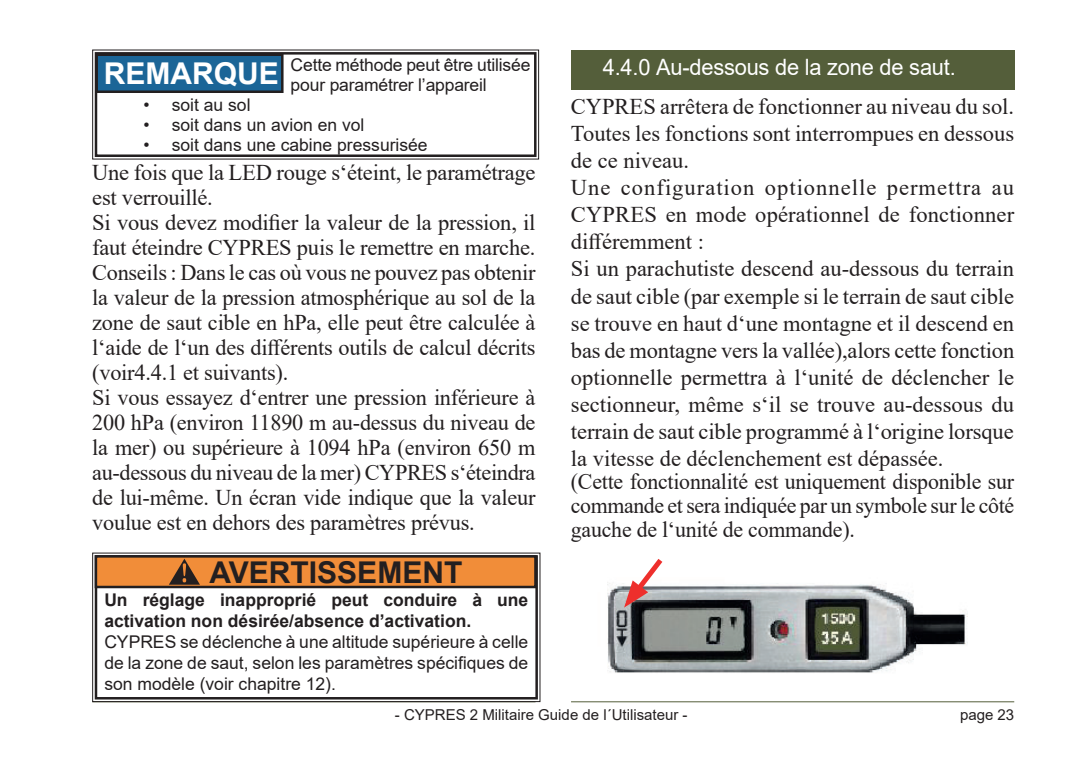
<style>
.page{position:relative;width:1078px;height:773px;background:#fff}
.page>*{position:absolute;margin:0;border:0;box-sizing:border-box;transform-origin:0 0}
.t1{font:700 30px "Arial";color:#231f20}
.t2{font:700 30px "Arial";color:#fff}
.t3{font:22.5px/25px "Times New Roman";letter-spacing:-.01em;color:#231f20}
.t4{font:22.5px "Arial";letter-spacing:-.01em;color:#fff}
.t5{font:17.5px/21px "Arial";color:#231f20}
.t6{font:700 17.5px/21px "Arial";color:#231f20}
.t7{font:15px "Arial";color:#231f20}
</style>
<div class="page">
<hr style="left:571px;top:701px;width:442px;height:1px;background:#545e3a">
<div style="left:571px;top:50px;width:442px;height:39px;background:#545e3a"></div>
<img style="left:607px;top:582px;width:361px;height:91px">
<svg style="left:624px;top:559px;width:43px;height:48px"></svg>
<svg style="left:92px;top:49px;width:447px;height:111px"></svg>
<div style="left:95px;top:52px;width:441px;height:105px;border:2px solid #231f20"></div>
<div style="left:97px;top:55px;width:185px;height:37px;background:#1b6597"></div>
<div style="left:95px;top:53px;width:188px;height:40px;border:2px solid #231f20"></div>
<svg style="left:92px;top:552px;width:448px;height:150px"></svg>
<div style="left:95px;top:555px;width:442px;height:144px;border:2px solid #231f20"></div>
<div style="left:96px;top:556px;width:439px;height:31px;background:#f18d39"></div>
<div style="left:95px;top:555px;width:441px;height:33px;border:2px solid #231f20"></div>
<svg style="left:169px;top:558px;width:31px;height:26px"></svg>
<h1 class="t2" style="left:104px;top:52px;width:176px">REMARQUE</h1>
<p class="t5" style="left:290px;top:55px;width:241px;line-height:20px">Cette méthode peut être utilisée pour paramétrer l’appareil</p>
<p class="t5" style="left:143px;top:94px;width:109px">• soit au sol</p>
<p class="t5" style="left:143px;top:114px;width:222px">• soit dans un avion en vol</p>
<p class="t5" style="left:143px;top:134px;width:286px">• soit dans une cabine pressurisée</p>
<p class="t3" style="left:92px;top:159px;width:445px">Une fois que la LED rouge s‘éteint, le paramétrage est verrouillé.<br>Si vous devez modifier la valeur de la pression, il faut éteindre CYPRES puis le remettre en marche.<br>Conseils : Dans le cas où vous ne pouvez pas obtenir la valeur de la pression atmosphérique au sol de la zone de saut cible en hPa, elle peut être calculée à l‘aide de l‘un des différents outils de calcul décrits (voir4.4.1 et suivants).<br>Si vous essayez d‘entrer une pression inférieure à 200 hPa (environ 11890 m au-dessus du niveau de la mer) ou supérieure à 1094 hPa (environ 650 m au-dessous du niveau de la mer) CYPRES s‘éteindra de lui-même. Un écran vide indique que la valeur voulue est en dehors des paramètres prévus.</p>
<h1 class="t1" style="left:209px;top:551px;width:254px">AVERTISSEMENT</h1>
<p class="t6" style="left:104px;top:589px;width:425px">Un réglage inapproprié peut conduire à une activation non désirée/absence d’activation.</p>
<p class="t5" style="left:104px;top:631px;width:425px;text-align:justify">CYPRES se déclenche à une altitude supérieure à celle de la zone de saut, selon les paramètres spécifiques de son modèle (voir chapitre 12).</p>
<p class="t4" style="left:602px;top:52px;width:354px">4.4.0 Au-dessous de la zone de saut.</p>
<p class="t3" style="left:570px;top:93px;width:445px;line-height:27px">CYPRES arrêtera de fonctionner au niveau du sol.<br>Toutes les fonctions sont interrompues en dessous de ce niveau.<br>Une configuration optionnelle permettra au CYPRES en mode opérationnel de fonctionner différemment :<br>Si un parachutiste descend au-dessous du terrain de saut cible (par exemple si le terrain de saut cible se trouve en haut d‘une montagne et il descend en bas de montagne vers la vallée),alors cette fonction optionnelle permettra à l‘unité de déclencher le sectionneur, même s‘il se trouve au-dessous du terrain de saut cible programmé à l‘origine lorsque la vitesse de déclenchement est dépassée.</p>
<p class="t3" style="left:570px;top:469px;width:444px;line-height:23.8px;text-align:justify">(Cette fonctionnalité est uniquement disponible sur commande et sera indiquée par un symbole sur le côté gauche de l‘unité de commande).</p>
<p class="t7" style="left:395px;top:704px;width:294px">- CYPRES 2 Militaire Guide de l´Utilisateur -</p>
<p class="t7" style="left:959px;top:704px;width:56px">page 23</p>
</div>
